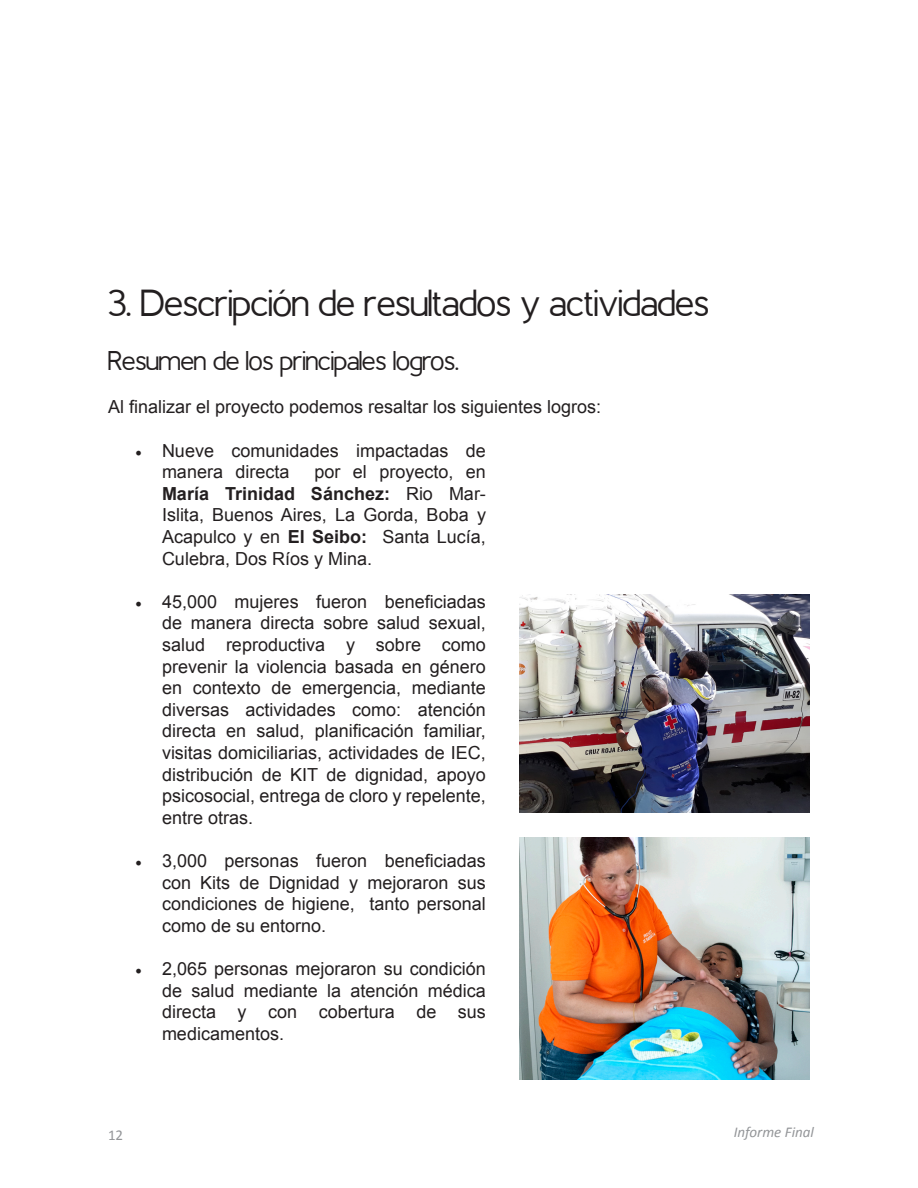
<style>
.page{position:relative;width:918px;height:1188px;background:#fff}
.page>*{position:absolute;margin:0;border:0;box-sizing:border-box;transform-origin:0 0}
.HTML_Preformatted{font:37.5px "Berlin";color:#231f20}
.t1{font:27px "Berlin";color:#231f20}
.t2{font:18px/21.6px "Arial";color:#231f20;text-align:justify}
.t3{font:italic 15px "Calibri";color:#939598}
.t4{font:15px "Calibri";color:#939598}
.s1{font-family:"Minion Pro"}
.s2{font-weight:700}
</style>
<div class="page">
<img style="left:519px;top:594px;width:291px;height:218px">
<img style="left:519px;top:837px;width:291px;height:243px">
<p class="HTML_Preformatted" style="left:108px;top:282px;width:602px">3. Descripción de resultados y actividades</p>
<p class="t1" style="left:108px;top:346px;width:352px">Resumen de los principales logros.</p>
<p class="t2" style="left:108px;top:396px;width:495px">Al finalizar el proyecto podemos resaltar los siguientes logros:</p>
<p class="t2" style="left:162px;top:440px;width:325px;text-indent:-27px"><span class="s1">•</span> Nueve comunidades impactadas de manera directa</p>
<p class="t2" style="left:162px;top:461px;width:326px;text-indent:152px">por el proyecto, en <span class="s2">María Trinidad Sánchez:</span> Rio Mar-Islita, Buenos Aires, La Gorda, Boba y Acapulco y en <span class="s2">El Seibo:</span> Santa Lucía, Culebra, Dos Ríos y Mina.</p>
<p class="t2" style="left:162px;top:591px;width:326px;text-indent:-27px"><span class="s1">•</span> 45,000 mujeres fueron beneficiadas de manera directa sobre salud sexual, salud reproductiva y sobre como prevenir la violencia basada en género en contexto de emergencia, mediante diversas actividades como: atención directa en salud, planificación familiar, visitas domiciliarias, actividades de IEC, distribución de KIT de dignidad, apoyo psicosocial, entrega de cloro y repelente, entre otras.</p>
<p class="t2" style="left:162px;top:850px;width:325px;text-indent:-27px"><span class="s1">•</span> 3,000 personas fueron beneficiadas con Kits de Dignidad y mejoraron sus condiciones de higiene, tanto personal como de su entorno.</p>
<p class="t2" style="left:162px;top:958px;width:325px;text-indent:-27px"><span class="s1">•</span> 2,065 personas mejoraron su condición de salud mediante la atención médica directa y con cobertura de sus medicamentos.</p>
<p class="t4" style="left:108px;top:1125px;width:17px">12</p>
<p class="t3" style="left:734px;top:1121px;width:82px">Informe Final</p>
</div>
